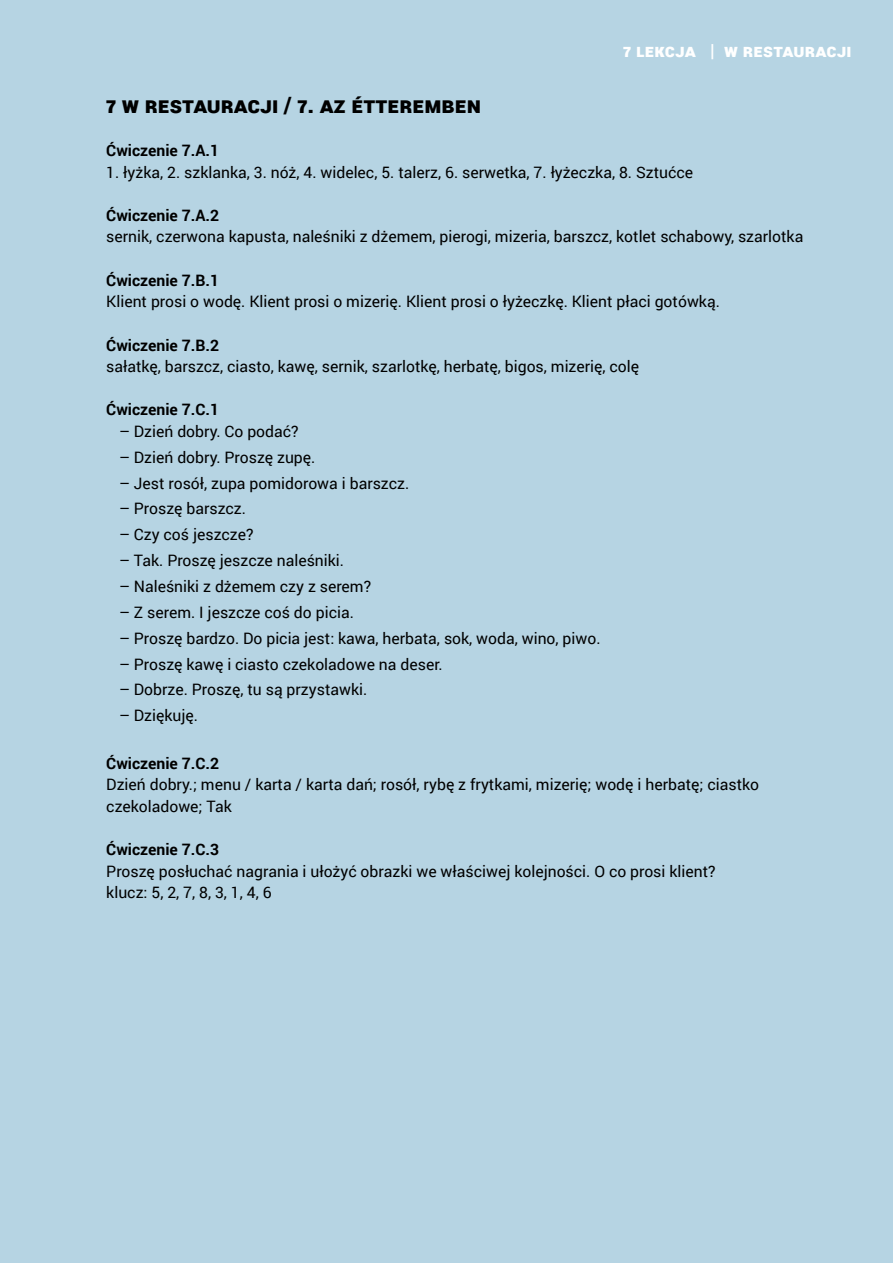
<style>
.page{position:relative;width:893px;height:1263px;background:#b6d4e3}
.page>*{position:absolute;margin:0;border:0;box-sizing:border-box;transform-origin:0 0}
.t1{font:900 22.5px "Roboto";color:#000}
.t2{font:900 18px "Roboto";letter-spacing:.01em;color:#fff}
.t3{font:15.75px/21.6px "Roboto";color:#000}
.t4{font:700 15.75px "Roboto";color:#000}
</style>
<div class="page">
<p class="t2" style="left:623px;top:38px;width:230px">7 LEKCJA | W restauracj i</p>
<h1 class="t1" style="left:106px;top:89px;width:377px">7 W RESTAURACJI / 7. Az étterembe n</h1>
<p class="t4" style="left:106px;top:139px;width:114px">Ćwiczenie 7.A.1</p>
<p class="t3" style="left:106px;top:161px;width:588px">1. łyżka, 2. szklanka, 3. nóż, 4. widelec, 5. talerz, 6. serwetka, 7. łyżeczka, 8. Sztućce</p>
<p class="t4" style="left:106px;top:204px;width:114px">Ćwiczenie 7.A.2</p>
<p class="t3" style="left:106px;top:225px;width:699px">sernik, czerwona kapusta, naleśniki z dżemem, pierogi, mizeria, barszcz, kotlet schabowy, szarlotka</p>
<p class="t4" style="left:106px;top:269px;width:114px">Ćwiczenie 7.B.1</p>
<p class="t3" style="left:106px;top:290px;width:615px">Klient prosi o wodę. Klient prosi o mizerię. Klient prosi o łyżeczkę. Klient płaci gotówką.</p>
<p class="t4" style="left:106px;top:334px;width:114px">Ćwiczenie 7.B.2</p>
<p class="t3" style="left:106px;top:355px;width:534px">sałatkę, barszcz, ciasto, kawę, sernik, szarlotkę, herbatę, bigos, mizerię, colę</p>
<p class="t4" style="left:106px;top:399px;width:114px">Ćwiczenie 7.C.1</p>
<p class="t3" style="left:119px;top:420px;width:181px">– Dzień dobry. Co podać?</p>
<p class="t3" style="left:119px;top:446px;width:198px">– Dzień dobry. Proszę zupę.</p>
<p class="t3" style="left:119px;top:472px;width:292px">– Jest rosół, zupa pomidorowa i barszcz.</p>
<p class="t3" style="left:119px;top:497px;width:128px">– Proszę barszcz.</p>
<p class="t3" style="left:119px;top:523px;width:136px">– Czy coś jeszcze?</p>
<p class="t3" style="left:119px;top:549px;width:227px">– Tak. Proszę jeszcze naleśniki.</p>
<p class="t3" style="left:119px;top:575px;width:254px">– Naleśniki z dżemem czy z serem?</p>
<p class="t3" style="left:119px;top:601px;width:236px">– Z serem. I jeszcze coś do picia.</p>
<p class="t3" style="left:119px;top:627px;width:483px">– Proszę bardzo. Do picia jest: kawa, herbata, sok, woda, wino, piwo.</p>
<p class="t3" style="left:119px;top:652px;width:325px">– Proszę kawę i ciasto czekoladowe na deser.</p>
<p class="t3" style="left:119px;top:678px;width:250px">– Dobrze. Proszę, tu są przystawki.</p>
<p class="t3" style="left:119px;top:704px;width:81px">– Dziękuję.</p>
<p class="t4" style="left:106px;top:752px;width:114px">Ćwiczenie 7.C.2</p>
<p class="t3" style="left:106px;top:773px;width:654px">Dzień dobry.; menu / karta / karta dań; rosół, rybę z frytkami, mizerię; wodę i herbatę; ciastko czekoladowe; Tak</p>
<p class="t4" style="left:106px;top:838px;width:114px">Ćwiczenie 7.C.3</p>
<p class="t3" style="left:106px;top:860px;width:611px">Proszę posłuchać nagrania i ułożyć obrazki we właściwej kolejności. O co prosi klient? klucz: 5, 2, 7, 8, 3, 1, 4, 6</p>
</div>
